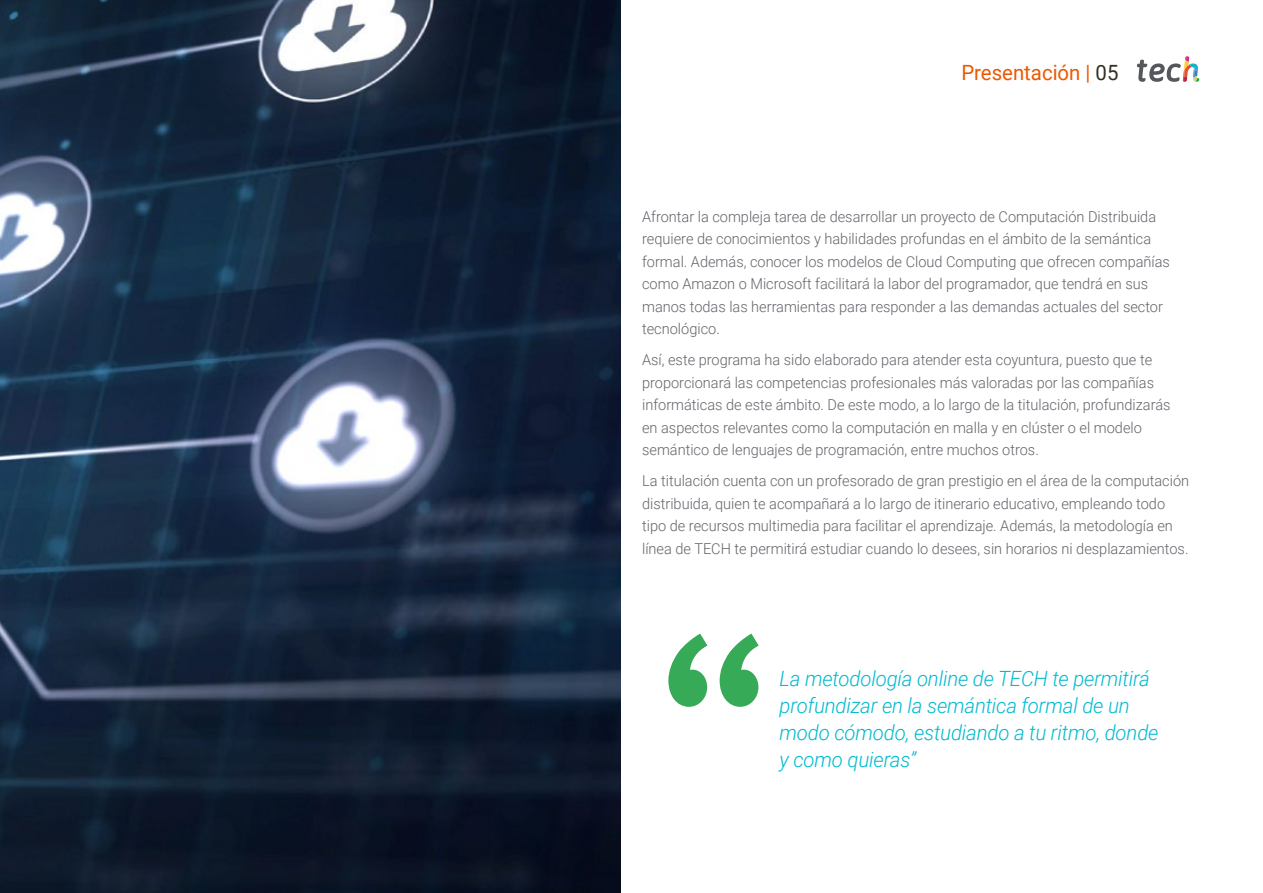
<style>
.page{position:relative;width:1263px;height:893px;background:#fff}
.page>*{position:absolute;margin:0;border:0;box-sizing:border-box;transform-origin:0 0}
.t1{font:italic 300 21px/27px "Roboto";letter-spacing:-.01em;color:#00bacf}
.t2{font:21px "Roboto";color:#ec5800}
.t3{font:300 15px/22.5px "Roboto";color:#61646a}
.s1{color:#312e20}
</style>
<div class="page">
<img style="left:0;top:0;width:621px;height:893px">
<svg style="left:1137px;top:56px;width:62px;height:26px"></svg>
<svg style="left:668px;top:634px;width:91px;height:73px"></svg>
<h1 class="t2" style="left:961px;top:57px;width:159px">Presentación | <span class="s1">05</span></h1>
<p class="t3" style="left:642px;top:204px;width:529px">Afrontar la compleja tarea de desarrollar un proyecto de Computación Distribuida requiere de conocimientos y habilidades profundas en el ámbito de la semántica formal. Además, conocer los modelos de Cloud Computing que ofrecen compañías como Amazon o Microsoft facilitará la labor del programador, que tendrá en sus manos todas las herramientas para responder a las demandas actuales del sector tecnológico.</p>
<p class="t3" style="left:642px;top:348px;width:530px">Así, este programa ha sido elaborado para atender esta coyuntura, puesto que te proporcionará las competencias profesionales más valoradas por las compañías informáticas de este ámbito. De este modo, a lo largo de la titulación, profundizarás en aspectos relevantes como la computación en malla y en clúster o el modelo semántico de lenguajes de programación, entre muchos otros.</p>
<p class="t3" style="left:642px;top:469px;width:549px">La titulación cuenta con un profesorado de gran prestigio en el área de la computación distribuida, quien te acompañará a lo largo de itinerario educativo, empleando todo tipo de recursos multimedia para facilitar el aprendizaje. Además, la metodología en línea de TECH te permitirá estudiar cuando lo desees, sin horarios ni desplazamientos.</p>
<h1 class="t1" style="left:779px;top:664px;width:380px">La metodología online de TECH te permitirá profundizar en la semántica formal de un modo cómodo, estudiando a tu ritmo, donde y como quieras”</h1>
</div>
